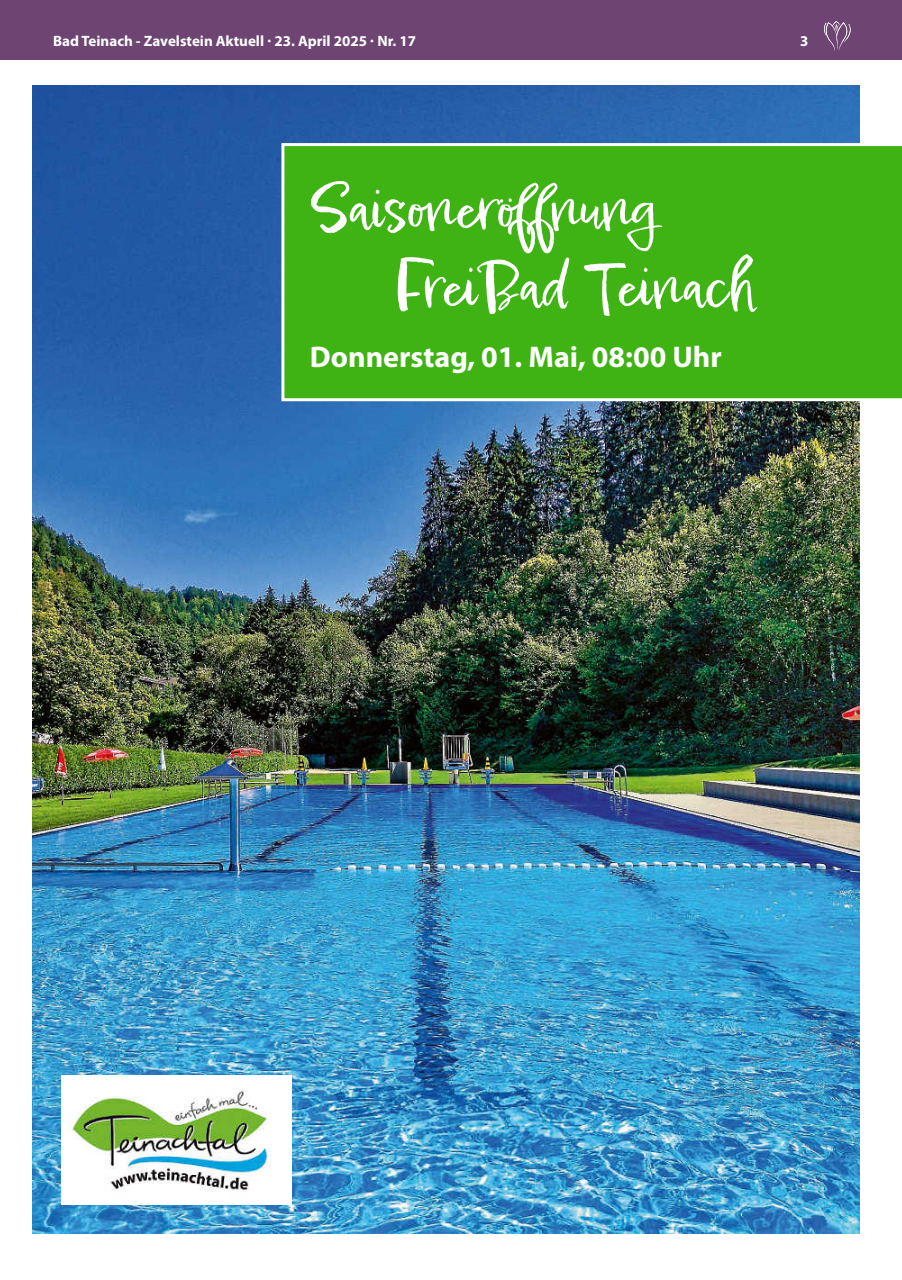
<style>
.page{position:relative;width:902px;height:1280px;background:#fff}
.page>*{position:absolute;margin:0;border:0;box-sizing:border-box;transform-origin:0 0}
.t1{font:60px/78px "Epicursive Script";color:#fff}
.t2{font:700 30px "Myriad Pro";color:#fff}
.t3{font:700 15px "Myriad Pro";color:#fff}
</style>
<div class="page">
<div style="left:0;top:0;width:901px;height:60px;background:#6e4472"></div>
<svg style="left:824px;top:21px;width:27px;height:30px"></svg>
<img style="left:33px;top:85px;width:826px;height:1148px">
<img style="left:62px;top:1076px;width:229px;height:128px">
<div style="left:281px;top:143px;width:620px;height:258px;background:#40b314"></div>
<p class="t3" style="left:53px;top:31px;width:364px">Bad Teinach - Zavelstein Aktuell · 23. April 2025 · Nr. 17</p>
<p class="t3" style="left:800px;top:31px;width:10px">3</p>
<h1 class="t1" style="left:395px;top:166px;width:363px;text-indent:-85px">Saisoneröffnung<br>FreiBad Teinach</h1>
<h2 class="t2" style="left:310px;top:337px;width:413px">Donnerstag, 01. Mai, 08:00 Uhr</h2>
</div>
